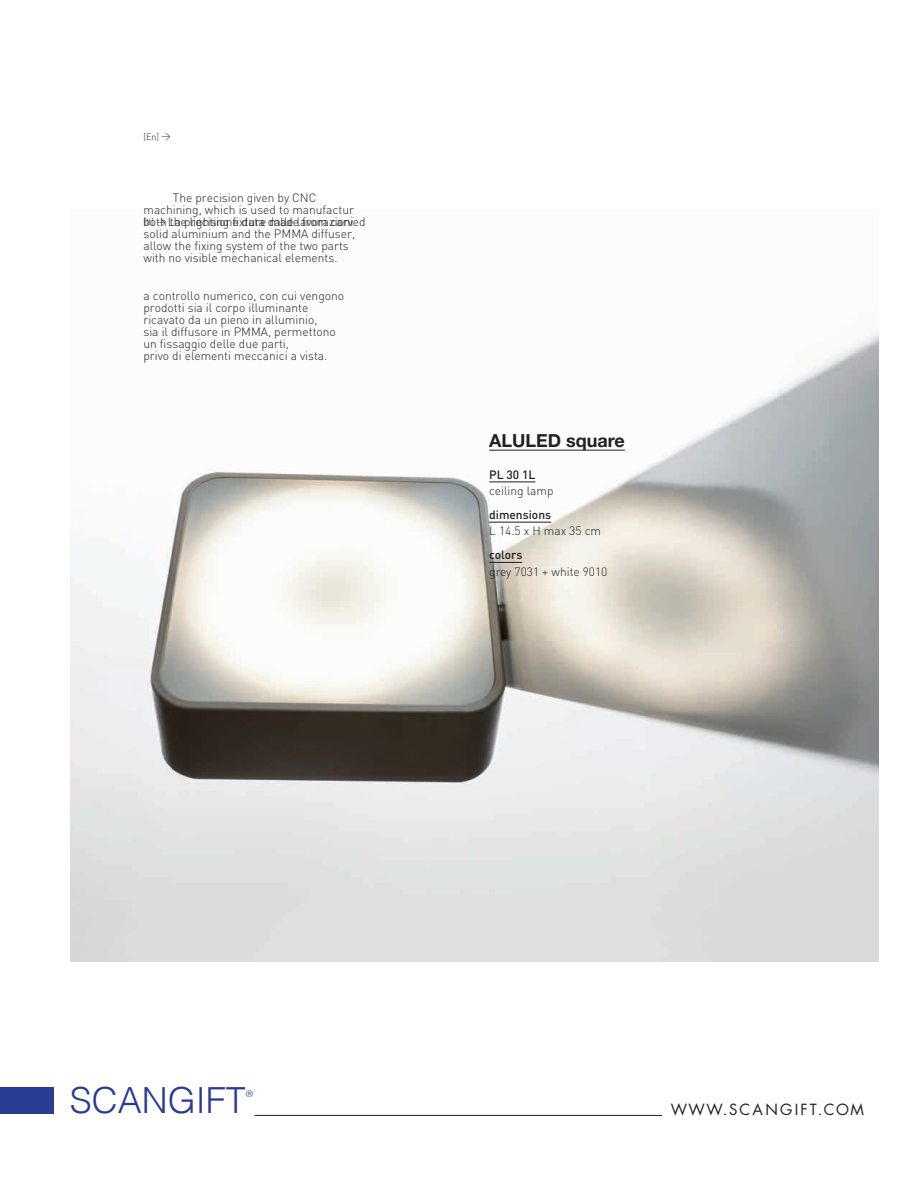
<style>
.page{position:relative;width:918px;height:1188px;background:#fff}
.page>*{position:absolute;margin:0;border:0;box-sizing:border-box;transform-origin:0 0}
.t1{font:300 36px "Helvetica";color:#293996}
.t2{font:700 18px "Helvetica Neue LT Std";color:#231f20}
.t3{font:15px "Futura Std";letter-spacing:.15em;color:#231f20}
.t4{font:300 12px/12px "DIN";color:#231f20}
.t5{font:500 12px "DIN";color:#231f20}
.t6{font:300 9px "DIN";color:#231f20}
.t7{font:300 9px "Helvetica";color:#2b3c96}
.s1{font-size:9px}
</style>
<div class="page">
<img style="left:71px;top:330px;width:807px;height:631px">
<hr style="left:489px;top:482px;width:46px;height:1px;background:#231f20">
<hr style="left:489px;top:522px;width:62px;height:1px;background:#231f20">
<hr style="left:489px;top:562px;width:33px;height:1px;background:#231f20">
<hr style="left:489px;top:450px;width:136px;height:1px;background:#231f20">
<div style="left:0;top:1087px;width:54px;height:27px;background:#2b3c96"></div>
<hr style="left:255px;top:1115px;width:407px;height:1px;background:#231f20">
<p class="t6" style="left:143px;top:131px;width:29px">[En] &gt;</p>
<p class="t4" style="left:143px;top:192px;width:224px;text-indent:29px">The precision given by CNC machining, which is used to manufactur both the lighting fixture made fr m carved solid aluminium and the PMMA diffuser, allow the fixing system of the two parts with no visible mechanical elements.</p>
<p class="t4" style="left:143px;top:216px;width:212px"><span class="s1">[It] &gt;</span> La precisione data dalle lavorazioni</p>
<p class="t4" style="left:143px;top:289px;width:202px">a controllo numerico, con cui vengono prodotti sia il corpo illuminante ricavato da un pieno in alluminio,<br>sia il diffusore in PMMA, permettono un fissaggio delle due parti,<br>privo di elementi meccanici a vista.</p>
<h2 class="t2" style="left:489px;top:430px;width:137px">ALULED square</h2>
<p class="t5" style="left:489px;top:467px;width:48px">PL 30 1L</p>
<p class="t4" style="left:489px;top:485px;width:66px">ceiling lamp</p>
<p class="t5" style="left:489px;top:507px;width:64px">dimensions</p>
<p class="t4" style="left:489px;top:525px;width:113px">L 14.5 x H max 35 cm</p>
<p class="t5" style="left:489px;top:547px;width:35px">colors</p>
<p class="t4" style="left:489px;top:565px;width:120px">grey 7031 + white 9010</p>
<h1 class="t1" style="left:70px;top:1071px;width:178px">SCANGIFT</h1>
<p class="t7" style="left:246px;top:1086px;width:9px">®</p>
<p class="t3" style="left:671px;top:1100px;width:195px">WWW.SCANGIFT.COM</p>
</div>
